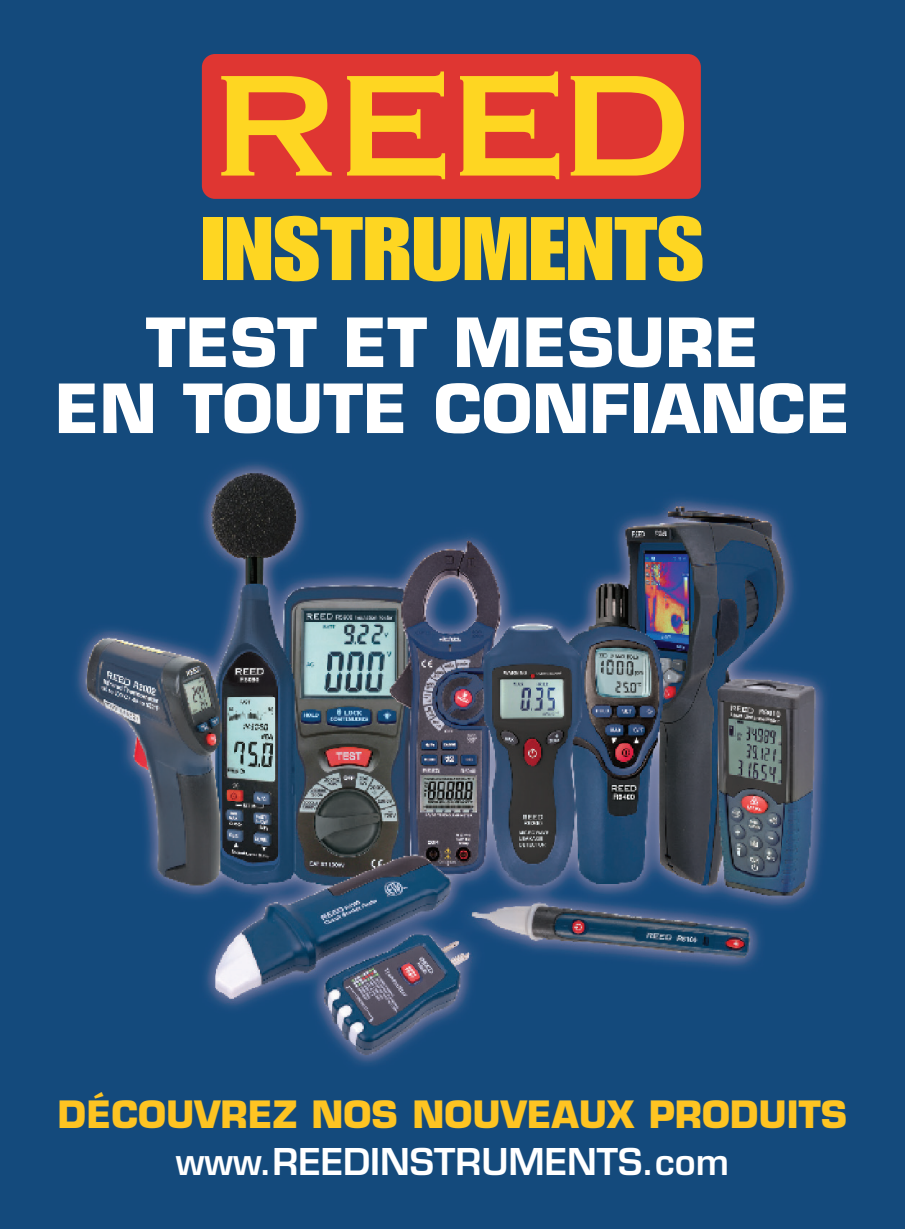
<style>
.page{position:relative;width:905px;height:1229px;background:#fff}
.page>*{position:absolute;margin:0;border:0;box-sizing:border-box;transform-origin:0 0}
.t1{font:700 66px/66px "Eurostile LT Std";color:#fff;text-align:center}
.t2{font:700 36.6px "Eurostile LT Std";color:#fec422}
.t3{font:600 36px "Eurostile LT Std";color:#fff}
</style>
<div class="page">
<div style="left:0;top:0;width:904px;height:1228px;background:#144a7c"></div>
<img style="left:76px;top:462px;width:751px;height:603px">
<div style="left:202px;top:54px;width:499px;height:145px;background:#df3632;border-radius:13px"></div>
<svg style="left:221px;top:76px;width:111px;height:100px"></svg>
<svg style="left:347px;top:71px;width:98px;height:108px"></svg>
<svg style="left:460px;top:71px;width:99px;height:108px"></svg>
<svg style="left:570px;top:76px;width:114px;height:100px"></svg>
<div style="left:203px;top:217px;width:20px;height:63px;background:#fed622"></div>
<svg style="left:227px;top:216px;width:475px;height:65px"></svg>
<p class="t1" style="left:55px;top:310px;width:797px">TEST ET MESURE<br>EN TOUTE CONFIANCE</p>
<p class="t2" style="left:58px;top:1091px;width:790px">DÉCOUVREZ NOS NOUVEAUX PRODUITS</p>
<p class="t3" style="left:176px;top:1138px;width:554px">www.REEDINSTRUMENTS.com</p>
</div>
